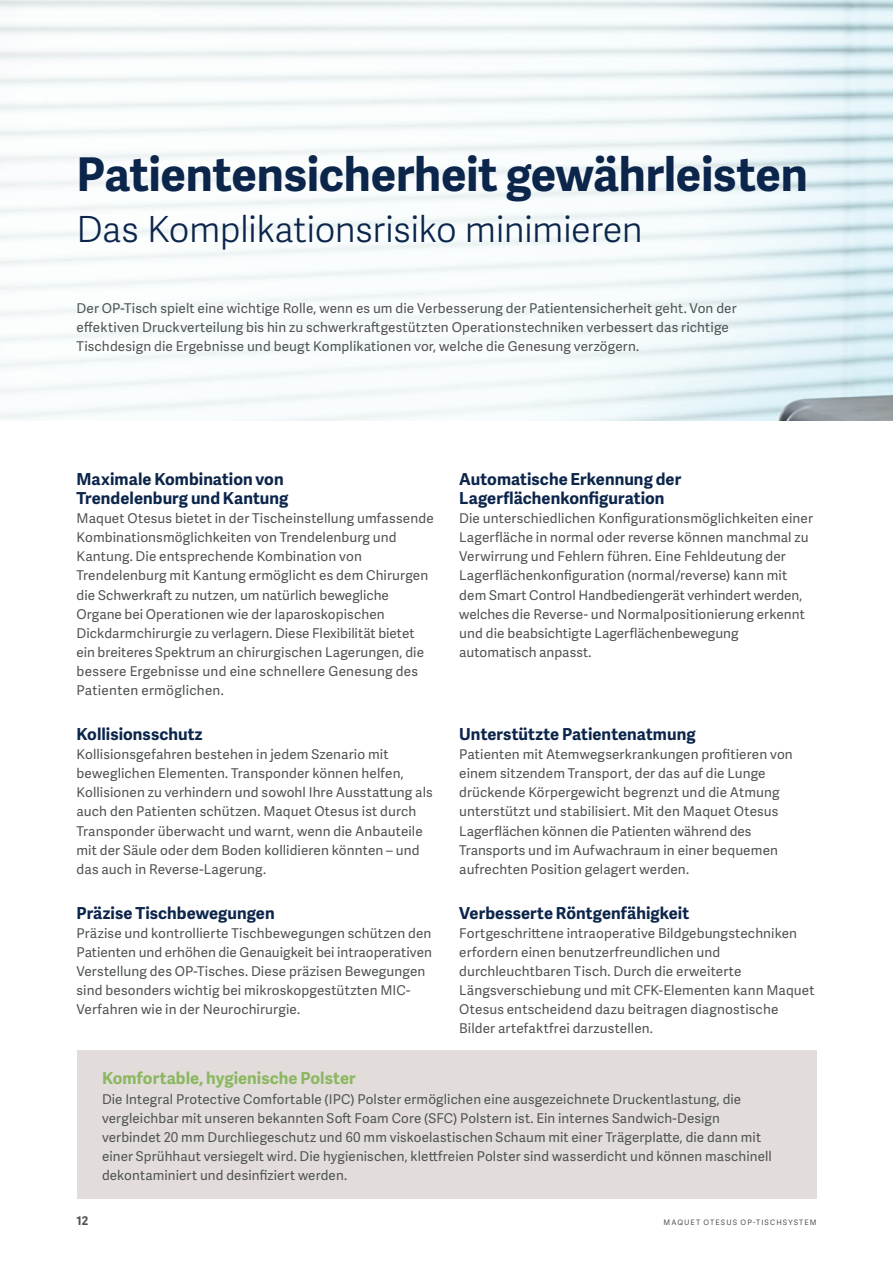
<style>
.page{position:relative;width:893px;height:1263px;background:#fff}
.page>*{position:absolute;margin:0;border:0;box-sizing:border-box;transform-origin:0 0}
.A4_USL_Heading_Adelle_Sans_Bold_Getinge_{font:700 46.5px "Adelle Sans";letter-spacing:-.005em;color:#0c254b}
.A4_USL_Sub-heading_Adelle_Sans_Light_Get{font:300 36px "Adelle Sans";letter-spacing:-.015em;color:#0c254b}
.A4_USL_Sub-heading_Body_copy_Adelle_Sans{font:700 16.5px/19.2px "Adelle Sans";letter-spacing:.005em;color:#0c254b}
.A4_USL_Sub-heading_Body_copy_Adelle_Sans-2{font:700 16.5px "Adelle Sans";letter-spacing:.005em;color:#8bb761}
.A4_USL_Body_copy_Adelle_Sans_Regular_Gra{font:13.5px/19.2px "Adelle Sans";letter-spacing:.01em;color:#505353}
.t1{font:700 12px "Adelle Sans";color:#505353}
.t2{font:7.5px "Adelle Sans";letter-spacing:.145em;color:#505353}
</style>
<div class="page">
<img style="left:0;top:0;width:893px;height:421px">
<div style="left:77px;top:1051px;width:739px;height:148px;background:#e2ddda"></div>
<p class="A4_USL_Heading_Adelle_Sans_Bold_Getinge_" style="left:77px;top:141px;width:733px">Patientensicherheit gewährleisten</p>
<p class="A4_USL_Sub-heading_Adelle_Sans_Light_Get" style="left:77px;top:204px;width:568px">Das Komplikationsrisiko minimieren</p>
<p class="A4_USL_Body_copy_Adelle_Sans_Regular_Gra" style="left:77px;top:298px;width:662px">Der OP-Tisch spielt eine wichtige Rolle, wenn es um die Verbesserung der Patientensicherheit geht. Von der effektiven Druckverteilung bis hin zu schwerkraftgestützten Operationstechniken verbessert das richtige<br>Tischdesign die Ergebnisse und beugt Komplikationen vor, welche die Genesung verzögern.</p>
<p class="A4_USL_Sub-heading_Body_copy_Adelle_Sans" style="left:77px;top:469px;width:213px">Maximale Kombination von<br>Trendelenburg und Kantung</p>
<p class="A4_USL_Body_copy_Adelle_Sans_Regular_Gra" style="left:77px;top:508px;width:359px">Maquet Otesus bietet in der Tischeinstellung umfassende Kombinationsmöglichkeiten von Trendelenburg und Kantung. Die entsprechende Kombination von Trendelenburg mit Kantung ermöglicht es dem Chirurgen die Schwerkraft zu nutzen, um natürlich bewegliche Organe bei Operationen wie der laparoskopischen Dickdarmchirurgie zu verlagern. Diese Flexibilität bietet ein breiteres Spektrum an chirurgischen Lagerungen, die bessere Ergebnisse und eine schnellere Genesung des Patienten ermöglichen.</p>
<p class="A4_USL_Sub-heading_Body_copy_Adelle_Sans" style="left:77px;top:724px;width:128px">Kollisionsschutz</p>
<p class="A4_USL_Body_copy_Adelle_Sans_Regular_Gra" style="left:77px;top:744px;width:358px">Kollisionsgefahren bestehen in jedem Szenario mit beweglichen Elementen. Transponder können helfen, Kollisionen zu verhindern und sowohl Ihre Ausstattung als auch den Patienten schützen. Maquet Otesus ist durch Transponder überwacht und warnt, wenn die Anbauteile mit der Säule oder dem Boden kollidieren könnten – und das auch in Reverse-Lagerung.</p>
<p class="A4_USL_Sub-heading_Body_copy_Adelle_Sans" style="left:77px;top:902px;width:200px">Präzise Tischbewegungen</p>
<p class="A4_USL_Body_copy_Adelle_Sans_Regular_Gra" style="left:77px;top:923px;width:357px">Präzise und kontrollierte Tischbewegungen schützen den Patienten und erhöhen die Genauigkeit bei intraoperativen Verstellung des OP-Tisches. Diese präzisen Bewegungen sind besonders wichtig bei mikroskopgestützten MIC-Verfahren wie in der Neurochirurgie.</p>
<p class="A4_USL_Sub-heading_Body_copy_Adelle_Sans" style="left:459px;top:469px;width:223px">Automatische Erkennung der<br>Lagerflächenkonfiguration</p>
<p class="A4_USL_Body_copy_Adelle_Sans_Regular_Gra" style="left:459px;top:508px;width:355px">Die unterschiedlichen Konfigurationsmöglichkeiten einer Lagerfläche in normal oder reverse können manchmal zu Verwirrung und Fehlern führen. Eine Fehldeutung der Lagerflächenkonfiguration (normal/reverse) kann mit dem Smart Control Handbediengerät verhindert werden, welches die Reverse- und Normalpositionierung erkennt und die beabsichtigte Lagerflächenbewegung automatisch anpasst.</p>
<p class="A4_USL_Sub-heading_Body_copy_Adelle_Sans" style="left:459px;top:724px;width:238px">Unterstützte Patientenatmung</p>
<p class="A4_USL_Body_copy_Adelle_Sans_Regular_Gra" style="left:459px;top:744px;width:335px">Patienten mit Atemwegserkrankungen profitieren von einem sitzendem Transport, der das auf die Lunge drückende Körpergewicht begrenzt und die Atmung unterstützt und stabilisiert. Mit den Maquet Otesus Lagerflächen können die Patienten während des Transports und im Aufwachraum in einer bequemen aufrechten Position gelagert werden.</p>
<p class="A4_USL_Sub-heading_Body_copy_Adelle_Sans" style="left:459px;top:902px;width:231px">Verbesserte Röntgenfähigkeit</p>
<p class="A4_USL_Body_copy_Adelle_Sans_Regular_Gra" style="left:459px;top:923px;width:357px">Fortgeschrittene intraoperative Bildgebungstechniken erfordern einen benutzerfreundlichen und durchleuchtbaren Tisch. Durch die erweiterte Längsverschiebung und mit CFK-Elementen kann Maquet Otesus entscheidend dazu beitragen diagnostische Bilder artefaktfrei darzustellen.</p>
<p class="A4_USL_Sub-heading_Body_copy_Adelle_Sans-2" style="left:102px;top:1066px;width:255px">Komfortable, hygienische Polster</p>
<p class="A4_USL_Body_copy_Adelle_Sans_Regular_Gra" style="left:102px;top:1089px;width:671px">Die Integral Protective Comfortable (IPC) Polster ermöglichen eine ausgezeichnete Druckentlastung, die vergleichbar mit unseren bekannten Soft Foam Core (SFC) Polstern ist. Ein internes Sandwich-Design verbindet 20 mm Durchliegeschutz und 60 mm viskoelastischen Schaum mit einer Trägerplatte, die dann mit einer Sprühhaut versiegelt wird. Die hygienischen, klettfreien Polster sind wasserdicht und können maschinell dekontaminiert und desinfiziert werden.</p>
<p class="t1" style="left:77px;top:1211px;width:13px">12</p>
<p class="t2" style="left:664px;top:1217px;width:154px">MAQUET OTESUS OP-TISCHSYSTEM</p>
</div>
